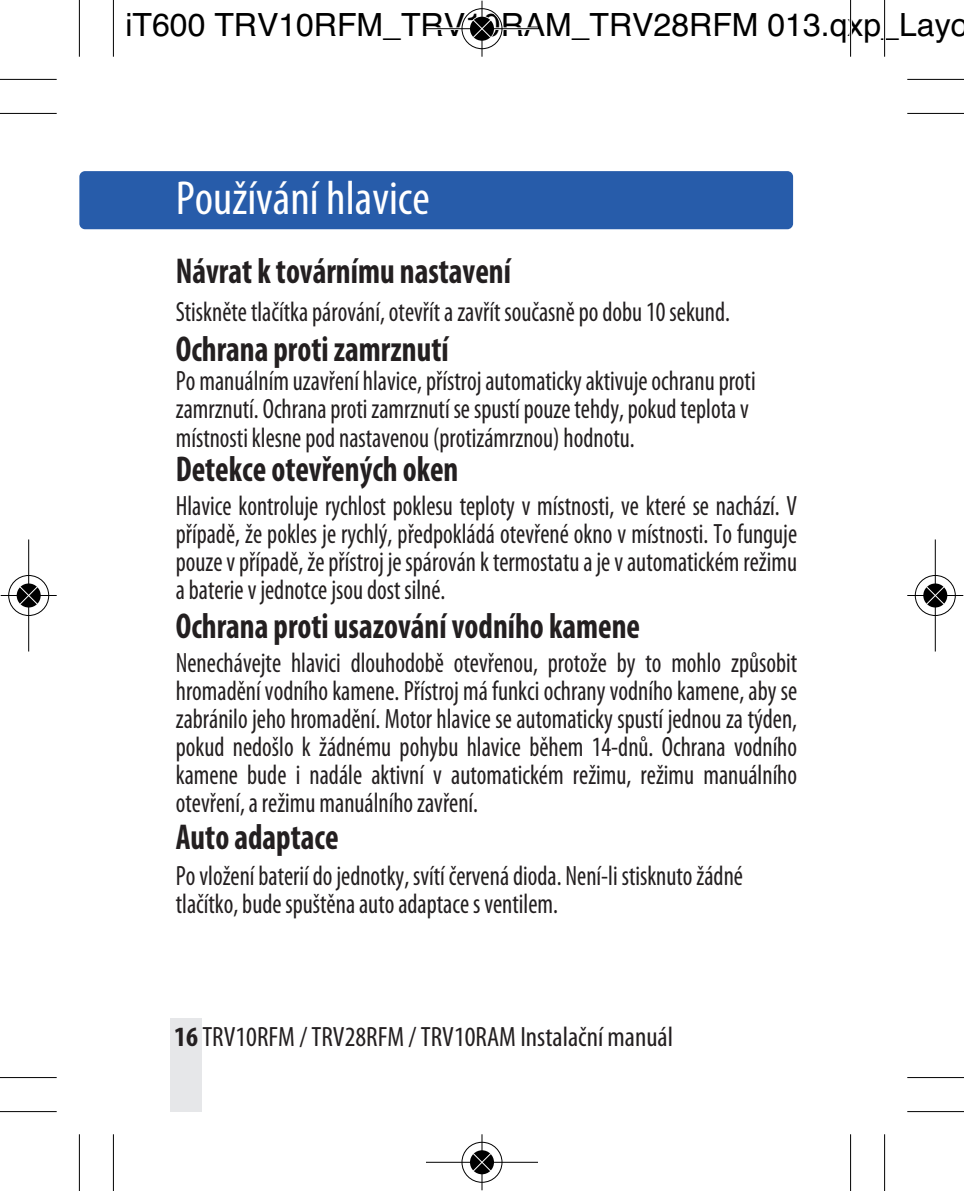
<style>
.page{position:relative;width:964px;height:1191px;background:#fff}
.page>*{position:absolute;margin:0;border:0;box-sizing:border-box;transform-origin:0 0}
.t1{font:condensed 48px "Myriad Pro";color:#fff}
.t2{font:700 condensed 36px "Myriad Pro";color:#231f20;scale:.9 1}
.t3{font:32px "Helvetica";color:#000}
.t4{font:condensed 28px/28px "Myriad Pro";color:#231f20;scale:.9 1}
.t5{font:condensed 28px "Myriad Pro";color:#231f20}
.s1{font-weight:700}
</style>
<div class="page">
<div style="left:79px;top:171px;width:714px;height:58px;background:#275caa;border-radius:6px"></div>
<div style="left:170px;top:1018px;width:32px;height:93px;background:#e6e7e9"></div>
<hr style="left:113px;top:0;width:1px;height:57px;background:#000">
<hr style="left:0;top:113px;width:57px;height:1px;background:#000">
<hr style="left:850px;top:0;width:1px;height:57px;background:#000">
<hr style="left:907px;top:113px;width:57px;height:1px;background:#000">
<hr style="left:113px;top:1134px;width:1px;height:57px;background:#000">
<hr style="left:0;top:1076px;width:57px;height:2px;background:#000">
<hr style="left:850px;top:1134px;width:1px;height:57px;background:#000">
<hr style="left:907px;top:1076px;width:57px;height:2px;background:#000">
<hr style="left:79px;top:0;width:1px;height:57px;background:#000">
<hr style="left:0;top:79px;width:57px;height:1px;background:#000">
<hr style="left:884px;top:0;width:1px;height:57px;background:#000">
<hr style="left:907px;top:79px;width:57px;height:1px;background:#000">
<hr style="left:79px;top:1134px;width:1px;height:57px;background:#000">
<hr style="left:0;top:1110px;width:57px;height:2px;background:#000">
<hr style="left:884px;top:1134px;width:1px;height:57px;background:#000">
<hr style="left:907px;top:1110px;width:57px;height:2px;background:#000">
<div style="left:461px;top:7px;width:42px;height:43px;border:3px solid #fff;border-radius:50%"></div>
<svg style="left:469px;top:16px;width:26px;height:25px"></svg>
<hr style="left:426px;top:28px;width:112px;height:1px;background:#000">
<hr style="left:481px;top:1px;width:2px;height:56px;background:#000">
<div style="left:461px;top:8px;width:41px;height:41px;border:1px solid #000;border-radius:50%"></div>
<svg style="left:470px;top:17px;width:24px;height:24px"></svg>
<svg style="left:472px;top:19px;width:20px;height:20px"></svg>
<div style="left:461px;top:1141px;width:42px;height:42px;border:3px solid #fff;border-radius:50%"></div>
<svg style="left:469px;top:1149px;width:26px;height:26px"></svg>
<hr style="left:426px;top:1161px;width:112px;height:2px;background:#000">
<hr style="left:481px;top:1134px;width:2px;height:56px;background:#000">
<div style="left:461px;top:1141px;width:41px;height:41px;border:1px solid #000;border-radius:50%"></div>
<svg style="left:470px;top:1150px;width:24px;height:24px"></svg>
<svg style="left:472px;top:1152px;width:20px;height:20px"></svg>
<div style="left:7px;top:574px;width:43px;height:43px;border:3px solid #fff;border-radius:50%"></div>
<svg style="left:16px;top:582px;width:25px;height:26px"></svg>
<hr style="left:28px;top:539px;width:1px;height:112px;background:#000">
<hr style="left:1px;top:595px;width:56px;height:1px;background:#000">
<div style="left:8px;top:575px;width:41px;height:41px;border:1px solid #000;border-radius:50%"></div>
<svg style="left:17px;top:583px;width:24px;height:24px"></svg>
<svg style="left:19px;top:585px;width:20px;height:20px"></svg>
<div style="left:914px;top:574px;width:42px;height:43px;border:3px solid #fff;border-radius:50%"></div>
<svg style="left:922px;top:582px;width:26px;height:26px"></svg>
<hr style="left:934px;top:539px;width:2px;height:112px;background:#000">
<hr style="left:907px;top:595px;width:56px;height:1px;background:#000">
<div style="left:915px;top:575px;width:41px;height:41px;border:1px solid #000;border-radius:50%"></div>
<svg style="left:923px;top:583px;width:24px;height:24px"></svg>
<svg style="left:925px;top:585px;width:20px;height:20px"></svg>
<p class="t3" style="left:125px;top:6px;width:845px">iT600 TRV10RFM_TRV10RAM_TRV28RFM 013.qxp_Layo</p>
<h1 class="t1" style="left:176px;top:169px;width:255px">Používání hlavice</h1>
<p class="t2" style="left:176px;top:249px;width:374px">Návrat k továrnímu nastavení</p>
<p class="t4" style="left:176px;top:297px;width:617px">Stiskněte tlačítka párování, otevřít a zavřít současně po dobu 10 sekund.</p>
<p class="t2" style="left:176px;top:326px;width:305px">Ochrana proti zamrznutí</p>
<p class="t4" style="left:176px;top:366px;width:646px">Po manuálním uzavření hlavice, přístroj automaticky aktivuje ochranu proti zamrznutí. Ochrana proti zamrznutí se spustí pouze tehdy, pokud teplota v místnosti klesne pod nastavenou (protizámrznou) hodnotu.</p>
<p class="t2" style="left:176px;top:447px;width:316px">Detekce otevřených oken</p>
<p class="t4" style="left:176px;top:491px;width:692px;text-align:justify">Hlavice kontroluje rychlost poklesu teploty v místnosti, ve které se nachází. V případě, že pokles je rychlý, předpokládá otevřené okno v místnosti. To funguje pouze v případě, že přístroj je spárován k termostatu a je v automatickém režimu a baterie v jednotce jsou dost silné.</p>
<p class="t2" style="left:176px;top:603px;width:517px">Ochrana proti usazování vodního kamene</p>
<p class="t4" style="left:176px;top:648px;width:692px;text-align:justify">Nenechávejte hlavici dlouhodobě otevřenou, protože by to mohlo způsobit hromadění vodního kamene. Přístroj má funkci ochrany vodního kamene, aby se zabránilo jeho hromadění. Motor hlavice se automaticky spustí jednou za týden, pokud nedošlo k žádnému pohybu hlavice během 14-dnů. Ochrana vodního kamene bude i nadále aktivní v automatickém režimu, režimu manuálního otevření, a režimu manuálního zavření.</p>
<p class="t2" style="left:176px;top:824px;width:182px">Auto adaptace</p>
<p class="t4" style="left:176px;top:861px;width:632px">Po vložení baterií do jednotky, svítí červená dioda. Není-li stisknuto žádné tlačítko, bude spuštěna auto adaptace s ventilem.</p>
<p class="t5" style="left:174px;top:1020px;width:500px"><span class="s1">16</span> TRV10RFM / TRV28RFM / TRV10RAM Instalační manuál</p>
</div>
